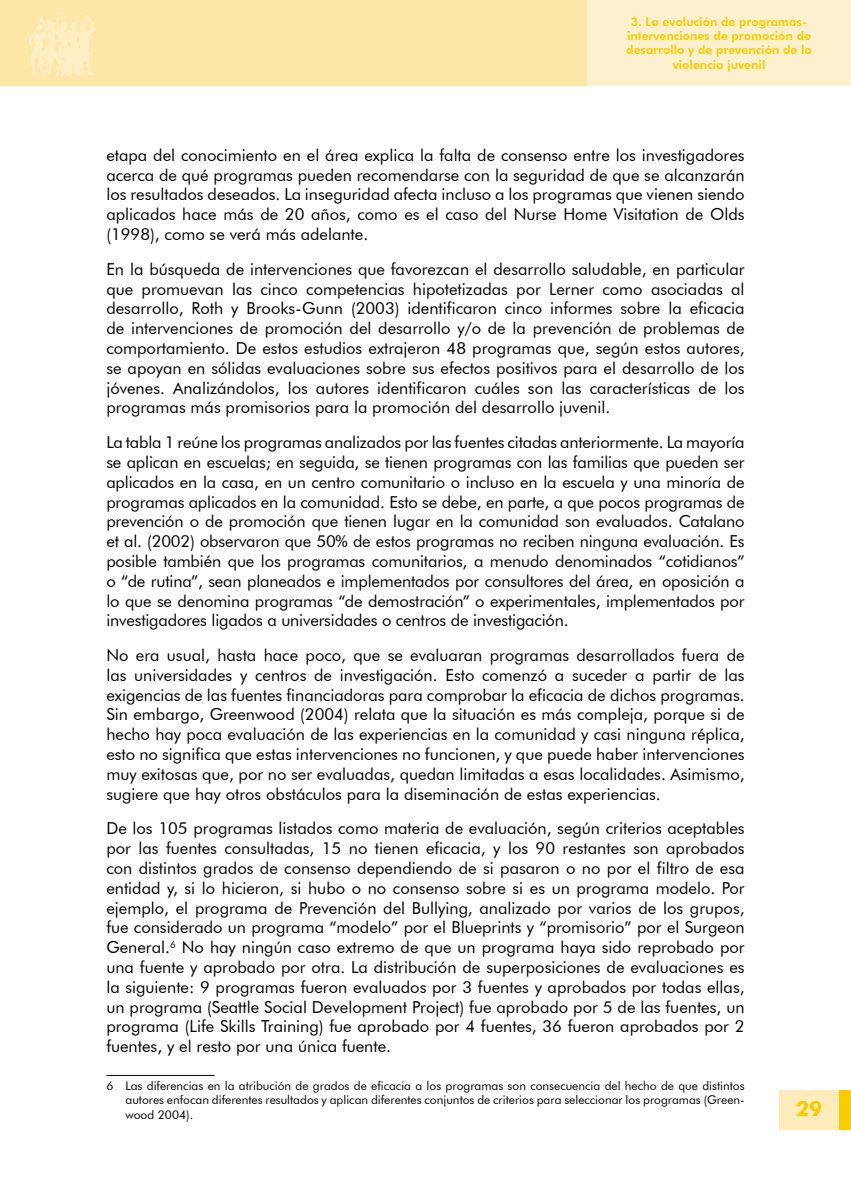
<style>
.page{position:relative;width:851px;height:1191px;background:#fff}
.page>*{position:absolute;margin:0;border:0;box-sizing:border-box;transform-origin:0 0}
.t1{font:700 21px "Futura BT";color:#f8cc00}
.t2{font:16.5px/19.8px "Futura BT";color:#000;text-align:justify}
.t3{font:12px/14.4px "Futura BT";color:#000;text-align:justify}
.t4{font:800 12px/14.4px "Futura BT";color:#f8cc00;text-align:center}
.t5{font:12px/14.4px "Futura BT";color:#f8cc00;text-align:center}
</style>
<div class="page">
<div style="left:779px;top:1089px;width:67px;height:40px;background:#feecbb"></div>
<div style="left:839px;top:1089px;width:11px;height:40px;background:#f8cc00"></div>
<div style="left:0;top:0;width:850px;height:85px;background:#fde7a6"></div>
<div style="left:587px;top:0;width:263px;height:85px;background:#fdf0cf"></div>
<hr style="left:106px;top:1075px;width:108px;height:1px;background:#000">
<p class="t4" style="left:626px;top:14px;width:187px">3. La evolución de programas&shy;intervenciones de promoción de desarrollo y de prevención de la violencia juvenil</p>
<p class="t5" style="left:654px;top:31px;width:131px">1. Metodología y fuentes de información</p>
<p class="t2" style="left:106px;top:145px;width:639px">etapa del conocimiento en el área explica la falta de consenso entre los investigadores acerca de qué programas pueden recomendarse con la seguridad de que se alcanzarán los resultados deseados. La inseguridad afecta incluso a los programas que vienen siendo aplicados hace más de 20 años, como es el caso del Nurse Home Visitation de Olds (1998), como se verá más adelante.</p>
<p class="t2" style="left:106px;top:259px;width:639px">En la búsqueda de intervenciones que favorezcan el desarrollo saludable, en particular que promuevan las cinco competencias hipotetizadas por Lerner como asociadas al desarrollo, Roth y Brooks-Gunn (2003) identificaron cinco informes sobre la eficacia de intervenciones de promoción del desarrollo y/o de la prevención de problemas de comportamiento. De estos estudios extrajeron 48 programas que, según estos autores, se apoyan en sólidas evaluaciones sobre sus efectos positivos para el desarrollo de los jóvenes. Analizándolos, los autores identificaron cuáles son las características de los programas más promisorios para la promoción del desarrollo juvenil.</p>
<p class="t2" style="left:106px;top:432px;width:639px">La tabla 1 reúne los programas analizados por las fuentes citadas anteriormente. La mayoría se aplican en escuelas; en seguida, se tienen programas con las familias que pueden ser aplicados en la casa, en un centro comunitario o incluso en la escuela y una minoría de programas aplicados en la comunidad. Esto se debe, en parte, a que pocos programas de prevención o de promoción que tienen lugar en la comunidad son evaluados. Catalano et al. (2002) observaron que 50% de estos programas no reciben ninguna evaluación. Es posible también que los programas comunitarios, a menudo denominados “cotidianos” o “de rutina”, sean planeados e implementados por consultores del área, en oposición a lo que se denomina programas “de demostración” o experimentales, implementados por investigadores ligados a universidades o centros de investigación.</p>
<p class="t2" style="left:106px;top:645px;width:639px">No era usual, hasta hace poco, que se evaluaran programas desarrollados fuera de las universidades y centros de investigación. Esto comenzó a suceder a partir de las exigencias de las fuentes financiadoras para comprobar la eficacia de dichos programas.<br>Sin embargo, Greenwood (2004) relata que la situación es más compleja, porque si de hecho hay poca evaluación de las experiencias en la comunidad y casi ninguna réplica, esto no significa que estas intervenciones no funcionen, y que puede haber intervenciones muy exitosas que, por no ser evaluadas, quedan limitadas a esas localidades. Asimismo, sugiere que hay otros obstáculos para la diseminación de estas experiencias.</p>
<p class="t2" style="left:106px;top:818px;width:639px">De los 105 programas listados como materia de evaluación, según criterios aceptables por las fuentes consultadas, 15 no tienen eficacia, y los 90 restantes son aprobados con distintos grados de consenso dependiendo de si pasaron o no por el filtro de esa entidad y, si lo hicieron, si hubo o no consenso sobre si es un programa modelo. Por ejemplo, el programa de Prevención del Bullying, analizado por varios de los grupos, fue considerado un programa “modelo” por el Blueprints y “promisorio” por el Surgeon General. No hay ningún caso extremo de que un programa haya sido reprobado por una fuente y aprobado por otra. La distribución de superposiciones de evaluaciones es la siguiente: 9 programas fueron evaluados por 3 fuentes y aprobados por todas ellas, un programa (Seattle Social Development Project) fue aprobado por 5 de las fuentes, un programa (Life Skills Training) fue aprobado por 4 fuentes, 36 fueron aprobados por 2 fuentes, y el resto por una única fuente.</p>
<p class="t3" style="left:125px;top:1078px;width:620px">Las diferencias en la atribución de grados de eficacia a los programas son consecuencia del hecho de que distintos autores enfocan diferentes resultados y aplican diferentes conjuntos de criterios para seleccionar los programas (Green&shy;wood 2004).</p>
<p class="t1" style="left:796px;top:1096px;width:26px">29</p>
</div>
